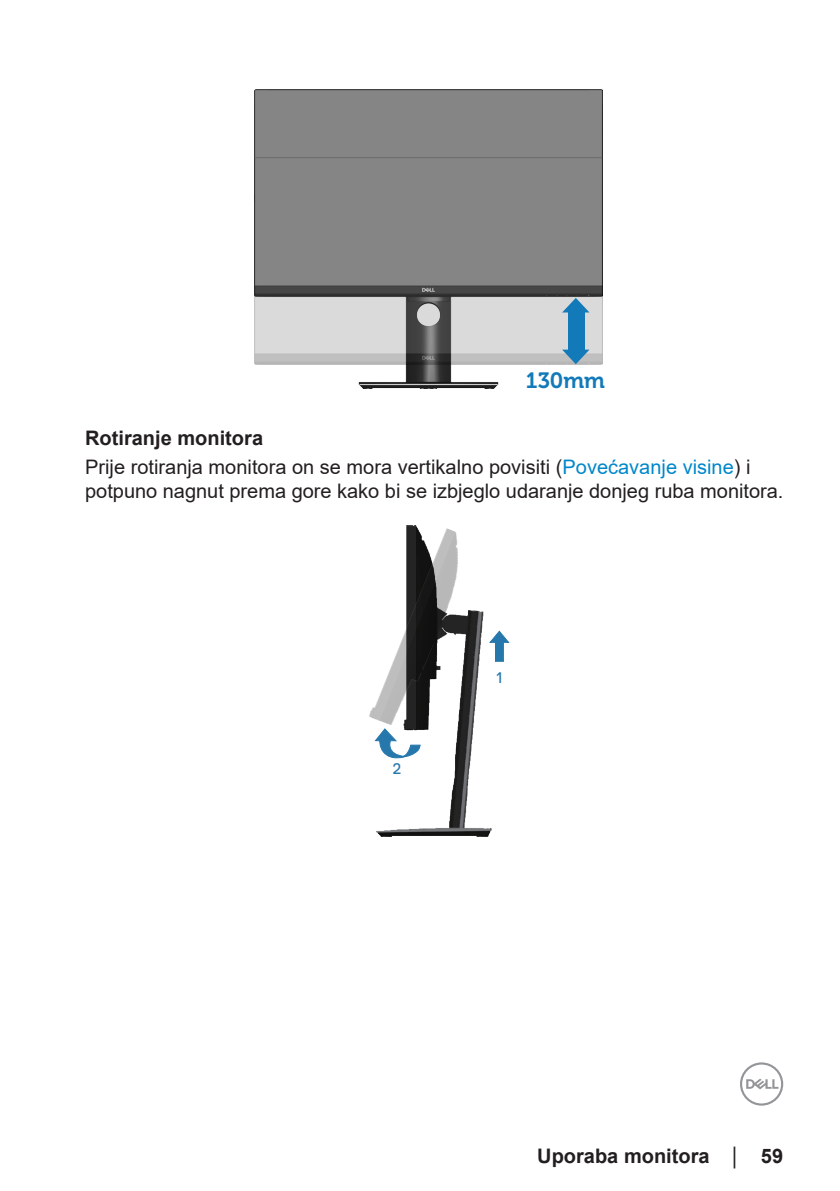
<style>
.page{position:relative;width:840px;height:1191px;background:#fff}
.page>*{position:absolute;margin:0;border:0;box-sizing:border-box;transform-origin:0 0}
.t1{font:22px "Museo For Dell 700";color:#127ab8}
.text{font:20px/24px "Arial";color:#231f20}
.Head3{font:700 20px "Arial";color:#231f20}
.t2{font:15.4px "Dell Replica";color:#2678ac}
.s1{color:#0087cb}
.s2{font-weight:400;font-size:18px}
</style>
<div class="page">
<svg style="left:740px;top:1062px;width:42px;height:43px"></svg>
<img style="left:254px;top:90px;width:348px;height:298px">
<img style="left:254px;top:157px;width:348px;height:207px">
<svg style="left:561px;top:298px;width:28px;height:14px"></svg>
<svg style="left:561px;top:349px;width:28px;height:15px"></svg>
<div style="left:567px;top:312px;width:17px;height:38px;background:#127ab8"></div>
<svg style="left:491px;top:630px;width:18px;height:13px"></svg>
<div style="left:495px;top:640px;width:8px;height:21px;background:#2678ac"></div>
<img style="left:376px;top:610px;width:115px;height:227px">
<img style="left:369px;top:525px;width:106px;height:204px">
<p class="t1" style="left:525px;top:368px;width:80px">130mm</p>
<p class="Head3" style="left:85px;top:424px;width:179px">Rotiranje monitora</p>
<p class="text" style="left:85px;top:454px;width:699px">Prije rotiranja monitora on se mora vertikalno povisiti (<span class="s1">Povećavanje visine</span>) i potpuno nagnut prema gore kako bi se izbjeglo udaranje donjeg ruba monitora.</p>
<p class="t2" style="left:392px;top:760px;width:10px">2</p>
<p class="t2" style="left:496px;top:669px;width:7px">1</p>
<p class="Head3" style="left:537px;top:1141px;width:247px">Uporaba monitora <span class="s2">│</span> 59</p>
</div>
